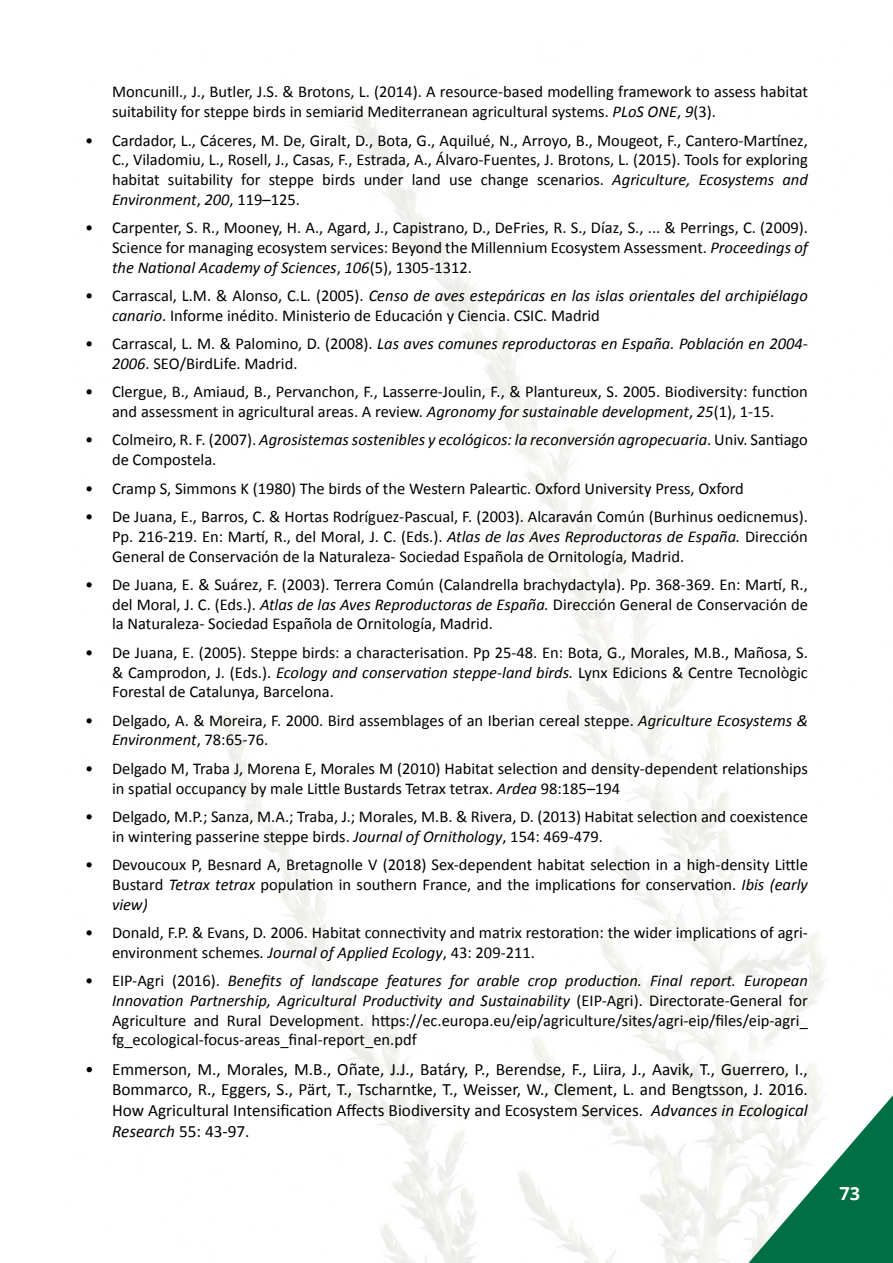
<style>
.page{position:relative;width:893px;height:1263px;background:#fff}
.page>*{position:absolute;margin:0;border:0;box-sizing:border-box;transform-origin:0 0}
.t1{font:700 18px "Open Sans";color:#fff}
.t2{font:17.25px/20.7px "Calibri";color:#000;text-align:justify}
.t3{font:16.5px/19.8px "Calibri";color:#000;text-align:justify}
.t4{font:italic 16.5px/19.8px "Calibri";color:#000}
.s1{font-style:italic}
.s2{font-style:normal}
</style>
<div class="page">
<svg style="left:731px;top:1067px;width:162px;height:196px"></svg>
<p class="t3" style="left:112px;top:81px;width:697px">Moncunill., J., Butler, J.S. &amp; Brotons, L. (2014). A resource-based modelling framework to assess habitat suitability for steppe birds in semiarid Mediterranean agricultural systems. <span class="s1">PLoS ONE</span>, <span class="s1">9</span>(3).</p>
<p class="t3" style="left:112px;top:131px;width:697px;text-indent:-27px">• Cardador, L., Cáceres, M. De, Giralt, D., Bota, G., Aquilué, N., Arroyo, B., Mougeot, F., Cantero-Martínez, C., Viladomiu, L., Rosell, J., Casas, F., Estrada, A., Álvaro-Fuentes, J. Brotons, L. (2015). Tools for exploring habitat suitability for steppe birds under land use change scenarios. <span class="s1">Agriculture, Ecosystems and Environment</span>, <span class="s1">200</span>, 119–125.</p>
<p class="t3" style="left:112px;top:219px;width:697px;text-indent:-27px">• Carpenter, S. R., Mooney, H. A., Agard, J., Capistrano, D., DeFries, R. S., Díaz, S., ... &amp; Perrings, C. (2009).<br>Science for managing ecosystem services: Beyond the Millennium Ecosystem Assessment. <span class="s1">Proceedings of the National Academy of Sciences</span>, <span class="s1">106</span>(5), 1305-1312.</p>
<p class="t3" style="left:112px;top:287px;width:697px;text-indent:-27px">• Carrascal, L.M. &amp; Alonso, C.L. (2005). <span class="s1">Censo de aves estepáricas en las islas orientales del archipiélago canario</span>. Informe inédito. Ministerio de Educación y Ciencia. CSIC. Madrid</p>
<p class="t4" style="left:112px;top:335px;width:697px;text-indent:-27px"><span class="s2">• Carrascal, L. M. &amp; Palomino, D. (2008).</span> Las aves comunes reproductoras en España. Población en 2004-<br>2006<span class="s2">. SEO/BirdLife. Madrid.</span></p>
<p class="t3" style="left:85px;top:383px;width:724px;text-align:center">• Clergue, B., Amiaud, B., Pervanchon, F., Lasserre-Joulin, F., &amp; Plantureux, S. 2005. Biodiversity: function and assessment in agricultural areas. A review. <span class="s1">Agronomy for sustainable development</span>, <span class="s1">25</span>(1), 1-15.</p>
<p class="t4" style="left:112px;top:429px;width:697px;text-indent:-27px"><span class="s2">• Colmeiro, R. F. (2007).</span> Agrosistemas sostenibles y ecológicos: la reconversión agropecuaria<span class="s2">. Univ. Santiago de Compostela.</span></p>
<p class="t3" style="left:85px;top:479px;width:660px">• Cramp S, Simmons K (1980) The birds of the Western Paleartic. Oxford University Press, Oxford</p>
<p class="t3" style="left:112px;top:508px;width:697px;text-indent:-27px">• De Juana, E., Barros, C. &amp; Hortas Rodríguez-Pascual, F. (2003). Alcaraván Común (Burhinus oedicnemus).<br>Pp. 216-219. En: Martí, R., del Moral, J. C. (Eds.). <span class="s1">Atlas de las Aves Reproductoras de España.</span> Dirección General de Conservación de la Naturaleza- Sociedad Española de Ornitología, Madrid.</p>
<p class="t3" style="left:112px;top:576px;width:697px;text-indent:-27px">• De Juana, E. &amp; Suárez, F. (2003). Terrera Común (Calandrella brachydactyla). Pp. 368-369. En: Martí, R., del Moral, J. C. (Eds.). <span class="s1">Atlas de las Aves Reproductoras de España.</span> Dirección General de Conservación de la Naturaleza- Sociedad Española de Ornitología, Madrid.</p>
<p class="t3" style="left:112px;top:644px;width:697px;text-indent:-27px">• De Juana, E. (2005). Steppe birds: a characterisation. Pp 25-48. En: Bota, G., Morales, M.B., Mañosa, S. &amp; Camprodon, J. (Eds.). <span class="s1">Ecology and conservation steppe-land birds.</span> Lynx Edicions &amp; Centre Tecnològic Forestal de Catalunya, Barcelona.</p>
<p class="t3" style="left:112px;top:711px;width:697px;text-indent:-27px">• Delgado, A. &amp; Moreira, F. 2000. Bird assemblages of an Iberian cereal steppe. <span class="s1">Agriculture Ecosystems &amp;<br>Environment</span>, 78:65-76.</p>
<p class="t3" style="left:112px;top:760px;width:697px;text-indent:-27px">• Delgado M, Traba J, Morena E, Morales M (2010) Habitat selection and density-dependent relationships in spatial occupancy by male Little Bustards Tetrax tetrax. <span class="s1">Ardea</span> 98:185–194</p>
<p class="t3" style="left:112px;top:808px;width:697px;text-indent:-27px">• Delgado, M.P.; Sanza, M.A.; Traba, J.; Morales, M.B. &amp; Rivera, D. (2013) Habitat selection and coexistence in wintering passerine steppe birds. <span class="s1">Journal of Ornithology</span>, 154: 469-479.</p>
<p class="t3" style="left:112px;top:856px;width:697px;text-indent:-27px">• Devoucoux P, Besnard A, Bretagnolle V (2018) Sex-dependent habitat selection in a high-density Little Bustard <span class="s1">Tetrax tetrax</span> population in southern France, and the implications for conservation. <span class="s1">Ibis (early view)</span></p>
<p class="t3" style="left:112px;top:924px;width:697px;text-indent:-27px">• Donald, F.P. &amp; Evans, D. 2006. Habitat connectivity and matrix restoration: the wider implications of agri&shy;environment schemes<span class="s1">. Journal of Applied Ecology</span>, 43: 209-211.</p>
<p class="t3" style="left:112px;top:972px;width:697px;text-indent:-27px">• EIP-Agri (2016). <span class="s1">Benefits of landscape features for arable crop production. Final report. European Innovation Partnership, Agricultural Productivity and Sustainability</span> (EIP-Agri). Directorate-General for Agriculture and Rural Development. https://ec.europa.eu/eip/agriculture/sites/agri-eip/files/eip-agri_ fg_ecological-focus-areas_final-report_en.pdf</p>
<p class="t2" style="left:112px;top:1060px;width:697px;text-indent:-27px">• Emmerson, M., Morales, M.B., Oñate, J.J., Batáry, P., Berendse, F., Liira, J., Aavik, T., Guerrero, I., Bommarco, R., Eggers, S., Pärt, T., Tscharntke, T., Weisser, W., Clement, L. and Bengtsson, J. 2016.<br>How Agricultural Intensification Affects Biodiversity and Ecosystem Services. <span class="s1">Advances in Ecological Research</span> 55: 43-97.</p>
<p class="t1" style="left:839px;top:1183px;width:22px">73</p>
</div>
